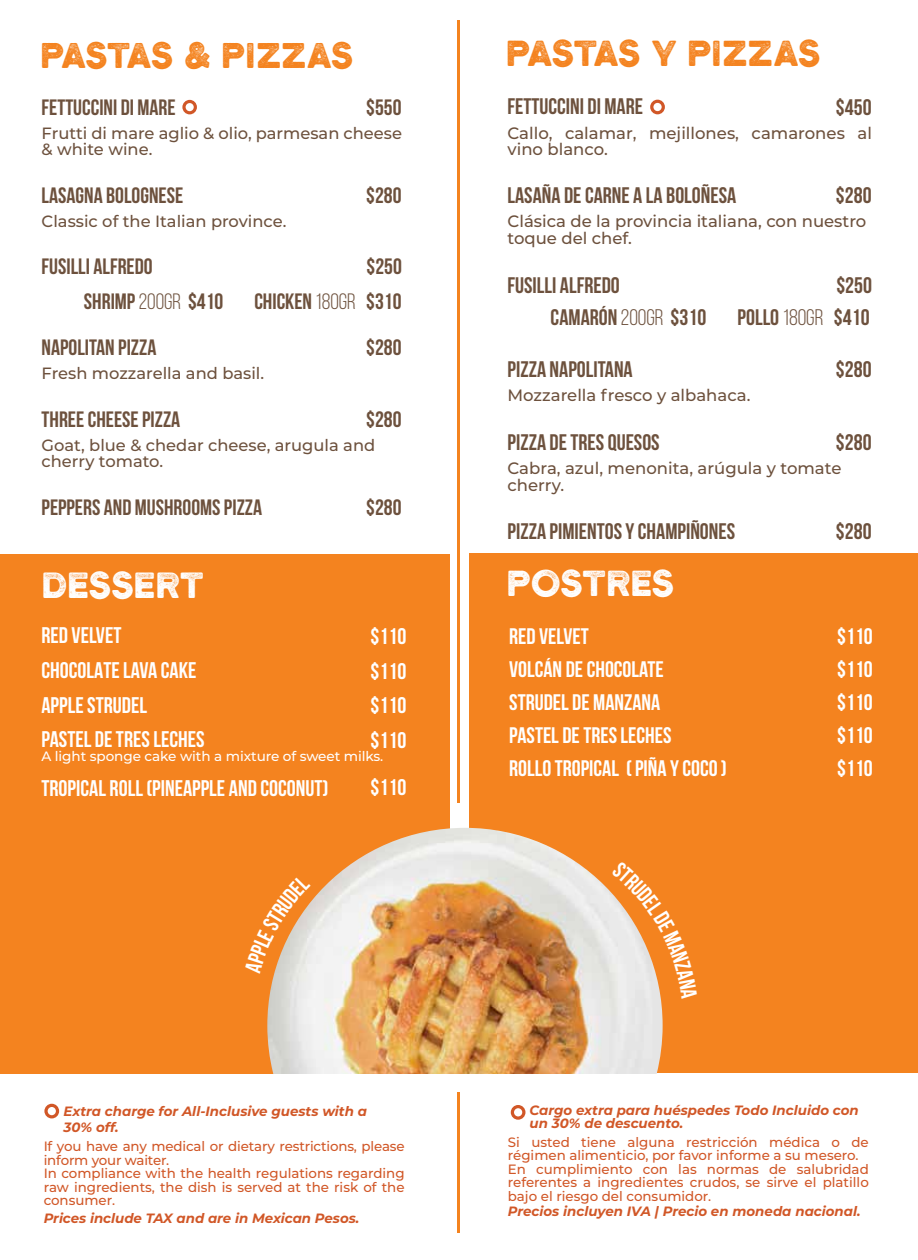
<style>
.page{position:relative;width:918px;height:1260px;background:#fff}
.page>*{position:absolute;margin:0;border:0;box-sizing:border-box;transform-origin:0 0}
.t1{font:42.3px "Henrik";letter-spacing:-.01em;color:#fff}
.t2{font:42px "Henrik";letter-spacing:-.03em;color:#f4831f}
.t3{font:42px "Henrik";letter-spacing:-.015em;color:#fff}
.t4{font:41.55px "Henrik";letter-spacing:-.03em;color:#f4831f}
.t5{font:700 22.65px/34.7px "Bebas Neue";color:#fff}
.t6{font:700 22.5px "Bebas Neue";color:#6d513d}
.t7{font:700 22.5px/33px "Bebas Neue";color:#fff}
.t8{font:700 22.2px "Bebas Neue";color:#6d513d}
.t9{font:500 16.5px/16.5px "Montserrat";color:#6d513d}
.t10{font:500 16.35px/16.4px "Montserrat";color:#6d513d}
.t11{font:500 13.65px "Montserrat";letter-spacing:-.005em;color:#fff}
.t12{font:500 13.5px/13.5px "Montserrat";color:#d15727}
.t13{font:italic 700 13.5px/16.5px "Montserrat";color:#d15727}
.s1{font-weight:400}
</style>
<div class="page">
<div style="left:0;top:555px;width:450px;height:519px;background:#f4831f"></div>
<div style="left:469px;top:554px;width:449px;height:519px;background:#f4831f"></div>
<svg style="left:44px;top:1104px;width:15px;height:14px"></svg>
<svg style="left:511px;top:1105px;width:14px;height:15px"></svg>
<hr style="left:458px;top:20px;width:2px;height:782px;background:#f4831f">
<hr style="left:458px;top:1092px;width:2px;height:141px;background:#f4831f">
<img style="left:267px;top:828px;width:396px;height:246px">
<svg style="left:182px;top:100px;width:15px;height:14px"></svg>
<svg style="left:650px;top:100px;width:15px;height:14px"></svg>
<svg style="left:612px;top:861px;width:51px;height:138px"></svg>
<svg style="left:267px;top:875px;width:44px;height:98px"></svg>
<h3 class="t4" style="left:42px;top:39px;width:315px">PASTAS &amp; PIZZAS</h3>
<h3 class="t8" style="left:366px;top:95px;width:37px">$550</h3>
<h3 class="t8" style="left:42px;top:95px;width:136px">FETTUCCINI DI MARE</h3>
<p class="t10" style="left:42px;top:124px;width:362px">Frutti di mare aglio &amp; olio, parmesan cheese &amp; white wine.</p>
<h3 class="t8" style="left:42px;top:183px;width:143px">LASAGNA BOLOGNESE</h3>
<p class="t10" style="left:42px;top:212px;width:246px">Classic of the Italian province.</p>
<h3 class="t8" style="left:42px;top:254px;width:113px">FUSILLI ALFREDO</h3>
<h3 class="t8" style="left:367px;top:254px;width:37px">$250</h3>
<h3 class="t8" style="left:366px;top:183px;width:37px">$280</h3>
<h3 class="t8" style="left:84px;top:289px;width:141px">SHRIMP <span class="s1">200GR</span> $410</h3>
<h3 class="t8" style="left:254px;top:289px;width:149px">CHICKEN <span class="s1">180GR</span> $310</h3>
<h3 class="t8" style="left:42px;top:335px;width:116px">NAPOLITAN PIZZA</h3>
<p class="t10" style="left:42px;top:364px;width:224px">Fresh mozzarella and basil.</p>
<h3 class="t8" style="left:366px;top:335px;width:37px">$280</h3>
<h3 class="t8" style="left:366px;top:407px;width:37px">$280</h3>
<h3 class="t8" style="left:42px;top:407px;width:140px">THREE CHEESE PIZZA</h3>
<p class="t10" style="left:42px;top:436px;width:335px">Goat, blue &amp; chedar cheese, arugula and cherry tomato.</p>
<h3 class="t8" style="left:42px;top:495px;width:222px">PEPPERS AND MUSHROOMS PIZZA</h3>
<h3 class="t8" style="left:366px;top:495px;width:37px">$280</h3>
<h1 class="t1" style="left:44px;top:568px;width:164px">DESSERT</h1>
<h3 class="t5" style="left:371px;top:618px;width:37px;text-align:justify">$110 $110 $110 $110</h3>
<h3 class="t5" style="left:371px;top:769px;width:37px">$110</h3>
<h3 class="t5" style="left:41px;top:618px;width:165px">RED VELVET<br>CHOCOLATE LAVA CAKE<br>APPLE STRUDEL<br>PASTEL DE TRES LECHES</h3>
<p class="t11" style="left:41px;top:747px;width:343px">A light sponge cake with a mixture of sweet milks.</p>
<h3 class="t5" style="left:41px;top:770px;width:288px">TROPICAL ROLL (PINEAPPLE AND COCONUT)</h3>
<h2 class="t2" style="left:508px;top:37px;width:316px">PASTAS Y PIZZAS</h2>
<h3 class="t6" style="left:836px;top:94px;width:37px">$450</h3>
<h3 class="t6" style="left:508px;top:94px;width:137px">FETTUCCINI DI MARE</h3>
<p class="t9" style="left:508px;top:124px;width:366px">Callo, calamar, mejillones, camarones al vino blanco.</p>
<h3 class="t6" style="left:508px;top:183px;width:230px">LASAÑA DE CARNE A LA BOLOÑESA</h3>
<p class="t9" style="left:508px;top:213px;width:360px">Clásica de la provincia italiana, con nuestro toque del chef.</p>
<h3 class="t6" style="left:508px;top:273px;width:114px">FUSILLI ALFREDO</h3>
<h3 class="t6" style="left:836px;top:273px;width:37px">$250</h3>
<h3 class="t6" style="left:836px;top:183px;width:37px">$280</h3>
<h3 class="t6" style="left:551px;top:304px;width:157px">CAMARÓN <span class="s1">200GR</span> $310</h3>
<h3 class="t6" style="left:738px;top:304px;width:133px">POLLO <span class="s1">180GR</span> $410</h3>
<h3 class="t6" style="left:507px;top:357px;width:127px">PIZZA NAPOLITANA</h3>
<p class="t9" style="left:508px;top:387px;width:244px">Mozzarella fresco y albahaca.</p>
<h3 class="t6" style="left:836px;top:357px;width:37px">$280</h3>
<h3 class="t6" style="left:836px;top:430px;width:37px">$280</h3>
<h3 class="t6" style="left:507px;top:430px;width:154px">PIZZA DE TRES QUESOS</h3>
<p class="t9" style="left:508px;top:459px;width:335px">Cabra, azul, menonita, arúgula y tomate cherry.</p>
<h3 class="t6" style="left:507px;top:519px;width:229px">PIZZA PIMIENTOS Y CHAMPIÑONES</h3>
<h3 class="t6" style="left:836px;top:519px;width:37px">$280</h3>
<h2 class="t3" style="left:509px;top:566px;width:169px">POSTRES</h2>
<h3 class="t7" style="left:509px;top:620px;width:219px">RED VELVET<br>VOLCÁN DE CHOCOLATE<br>STRUDEL DE MANZANA<br>PASTEL DE TRES LECHES<br>ROLLO TROPICAL ( PIÑA Y COCO )</h3>
<h3 class="t7" style="left:837px;top:620px;width:37px;text-align:justify">$110 $110 $110 $110 $110</h3>
<p class="t13" style="left:64px;top:1102px;width:305px">Extra charge for All-Inclusive guests with a<br>30% off.</p>
<p class="t13" style="left:530px;top:1103px;width:331px;line-height:13.5px">Cargo extra para huéspedes Todo Incluido con un 30% de descuento.</p>
<p class="t12" style="left:508px;top:1135px;width:362px">Si usted tiene alguna restricción médica o de régimen alimenticio, por favor informe a su mesero.<br>En cumplimiento con las normas de salubridad referentes a ingredientes crudos, se sirve el platillo bajo el riesgo del consumidor.</p>
<p class="t13" style="left:508px;top:1202px;width:354px">Precios incluyen IVA | Precio en moneda nacional.</p>
<p class="t12" style="left:44px;top:1139px;width:362px">If you have any medical or dietary restrictions, please inform your waiter.<br>In compliance with the health regulations regarding raw ingredients, the dish is served at the risk of the consumer.</p>
<p class="t13" style="left:44px;top:1210px;width:317px">Prices include TAX and are in Mexican Pesos.</p>
</div>
